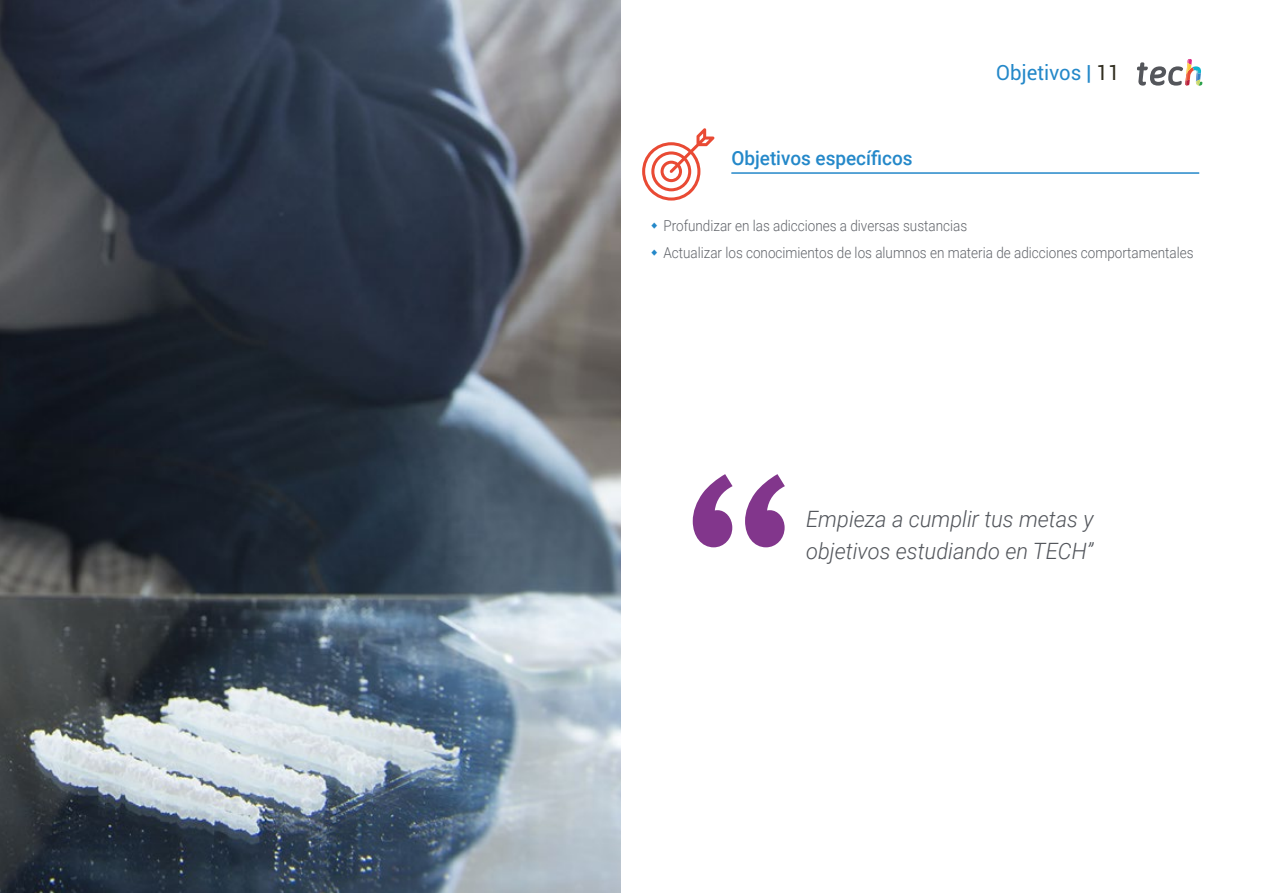
<style>
.page{position:relative;width:1263px;height:893px;background:#fff}
.page>*{position:absolute;margin:0;border:0;box-sizing:border-box;transform-origin:0 0}
.t1{font:italic 300 22.5px/31.5px "Roboto";color:#52555b}
.t2{font:21px "Roboto";color:#2488c9}
.t3{font:500 19.5px "Roboto";color:#2488c9}
.t4{font:300 15px/26.7px "Roboto";color:#61646a;scale:.9 1}
.s1{color:#312e20}
</style>
<div class="page">
<img style="left:0;top:0;width:621px;height:893px">
<svg style="left:1137px;top:59px;width:65px;height:27px"></svg>
<svg style="left:693px;top:474px;width:92px;height:73px"></svg>
<svg style="left:642px;top:128px;width:72px;height:73px"></svg>
<hr style="left:731px;top:173px;width:468px;height:1px;background:#2488c9">
<h3 class="t3" style="left:731px;top:144px;width:183px">Objetivos específicos</h3>
<h2 class="t2" style="left:996px;top:57px;width:125px">Objetivos | <span class="s1">11</span></h2>
<p class="t4" style="left:663px;top:212px;width:591px">Profundizar en las adicciones a diversas sustancias<br>Actualizar los conocimientos de los alumnos en materia de adicciones comportamentales</p>
<h1 class="t1" style="left:806px;top:503px;width:289px">Empieza a cumplir tus metas y objetivos estudiando en TECH”</h1>
</div>
